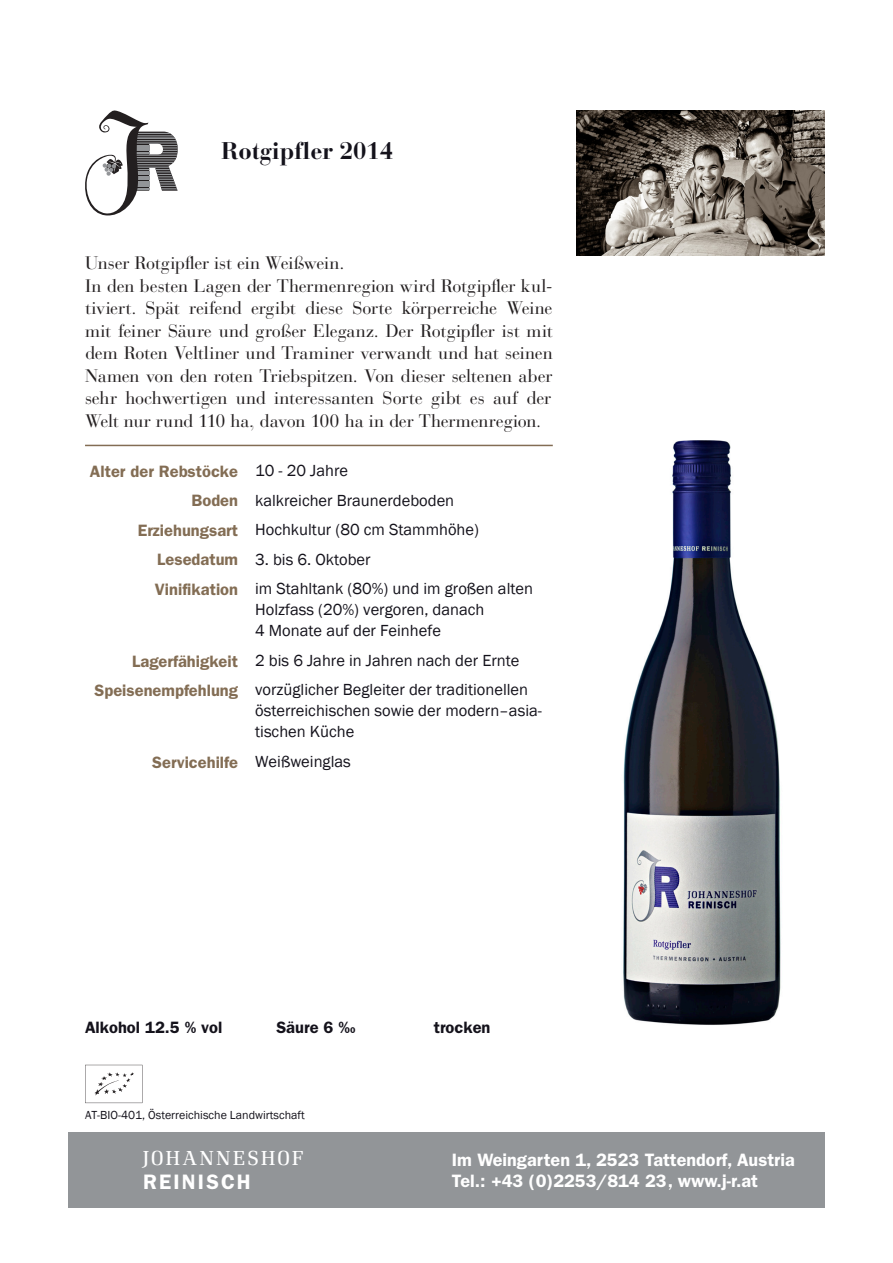
<style>
.page{position:relative;width:893px;height:1263px;background:#fff}
.page>*{position:absolute;margin:0;border:0;box-sizing:border-box;transform-origin:0 0}
._01_Headline_Wein{font:700 24px "Bauer Bodoni";color:#14121b}
.t1{font:300 21px "Renault";letter-spacing:.105em;color:#fff}
.t2{font:600 21px "Franklin Gothic";letter-spacing:.1em;color:#fff}
.t3{font:18px/22.5px "Bauer Bodoni";letter-spacing:-.015em;color:#231f20;text-align:justify}
.t4{font:600 18px/21.6px "Franklin Gothic";color:#fff}
._04_Text{font:16.5px/21px "Franklin Gothic";color:#14121b}
._03_Aufzählung{font:600 16.5px "Franklin Gothic";color:#836d54}
._05_Eckdaten{font:600 16.5px "Franklin Gothic";color:#14121b}
._04_Text-2{font:12px "Franklin Gothic";color:#14121b}
</style>
<div class="page">
<img style="left:577px;top:111px;width:248px;height:144px">
<div style="left:68px;top:1131px;width:757px;height:76px;background:#929598"></div>
<svg style="left:85px;top:111px;width:93px;height:104px"></svg>
<hr style="left:85px;top:445px;width:468px;height:1px;background:#836d54">
<img style="left:623px;top:440px;width:158px;height:585px">
<svg style="left:85px;top:1065px;width:57px;height:38px"></svg>
<p class="_01_Headline_Wein" style="left:221px;top:136px;width:174px">Rotgipfler 2014</p>
<p class="t3" style="left:85px;top:252px;width:261px">Unser Rotgipfler ist ein Weißwein.</p>
<p class="t3" style="left:85px;top:274px;width:469px">In den besten Lagen der Thermenregion wird Rotgipfler kul&shy;tiviert. Spät reifend ergibt diese Sorte körperreiche Weine mit feiner Säure und großer Eleganz. Der Rotgipfler ist mit dem Roten Veltliner und Traminer verwandt und hat seinen Namen von den roten Triebspitzen. Von dieser seltenen aber sehr hochwertigen und interessanten Sorte gibt es auf der Welt nur rund 110 ha, davon 100 ha in der Thermenregion.</p>
<p class="_04_Text" style="left:255px;top:460px;width:95px">10 - 20 Jahre</p>
<p class="_04_Text" style="left:255px;top:490px;width:201px">kalkreicher Braunerdeboden</p>
<p class="_04_Text" style="left:255px;top:519px;width:225px">Hochkultur (80 cm Stammhöhe)</p>
<p class="_04_Text" style="left:255px;top:549px;width:117px">3. bis 6. Oktober</p>
<p class="_04_Text" style="left:255px;top:578px;width:279px">im Stahltank (80%) und im großen alten<br>Holzfass (20%) vergoren, danach<br>4 Monate auf der Feinhefe</p>
<p class="_04_Text" style="left:255px;top:650px;width:266px">2 bis 6 Jahre in Jahren nach der Ernte</p>
<p class="_04_Text" style="left:255px;top:679px;width:288px">vorzüglicher Begleiter der traditionellen österreichischen sowie der modern–asia&shy;tischen Küche</p>
<p class="_04_Text" style="left:255px;top:751px;width:97px">Weißweinglas</p>
<p class="_03_Aufzählung" style="left:90px;top:461px;width:150px">Alter der Rebstöcke</p>
<p class="_03_Aufzählung" style="left:192px;top:491px;width:48px">Boden</p>
<p class="_03_Aufzählung" style="left:138px;top:520px;width:102px">Erziehungsart</p>
<p class="_03_Aufzählung" style="left:157px;top:550px;width:82px">Lesedatum</p>
<p class="_03_Aufzählung" style="left:155px;top:580px;width:85px">Vinifikation</p>
<p class="_03_Aufzählung" style="left:132px;top:651px;width:107px">Lagerfähigkeit</p>
<p class="_03_Aufzählung" style="left:95px;top:681px;width:145px">Speisenempfehlung</p>
<p class="_03_Aufzählung" style="left:152px;top:752px;width:87px">Servicehilfe</p>
<p class="_05_Eckdaten" style="left:85px;top:1017px;width:139px">Alkohol 12.5 % vol</p>
<p class="_05_Eckdaten" style="left:276px;top:1017px;width:81px">Säure 6 ‰</p>
<p class="_05_Eckdaten" style="left:434px;top:1017px;width:58px">trocken</p>
<p class="_04_Text-2" style="left:85px;top:1108px;width:221px">AT-BIO-401, Österreichische Landwirtschaft</p>
<p class="t1" style="left:143px;top:1147px;width:162px">JOHANNESHOF</p>
<p class="t2" style="left:143px;top:1170px;width:109px">REINISCH</p>
<p class="t4" style="left:452px;top:1149px;width:344px">Im Weingarten 1, 2523 Tattendorf, Austria<br>Tel.: +43 (0)2253/814 23, www.j-r.at</p>
</div>
